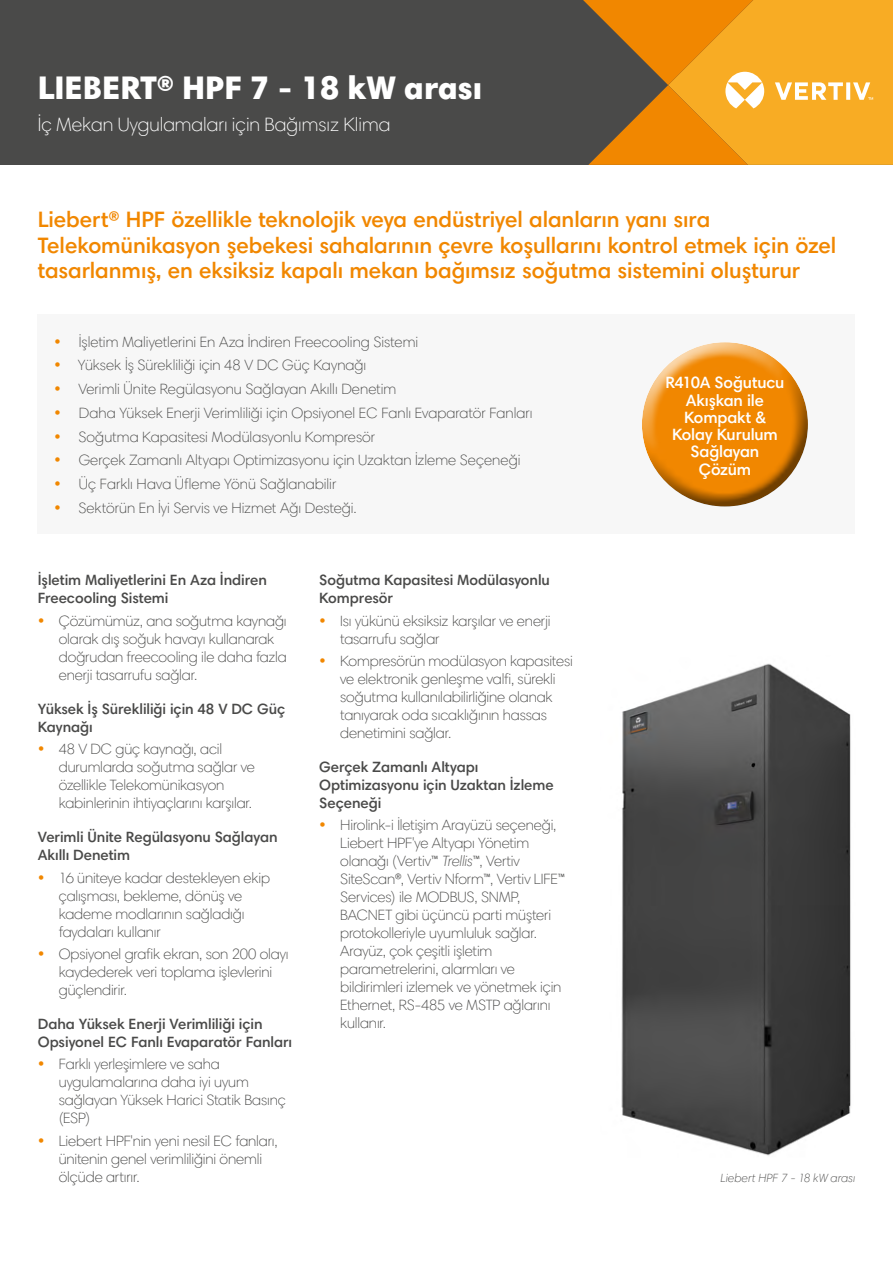
<style>
.page{position:relative;width:893px;height:1263px;background:#fff}
.page>*{position:absolute;margin:0;border:0;box-sizing:border-box;transform-origin:0 0}
.t1{font:900 33px "Harmonia Sans Pro";color:#fff}
.t2{font:600 22.5px/25.5px "Harmonia Sans Pro";letter-spacing:-.005em;color:#f18700}
.t3{font:300 19.5px "Harmonia Sans Pro";color:#fff}
.t4{font:600 16.5px/17.2px "Harmonia Sans Pro";letter-spacing:-.01em;color:#fff;text-align:center}
.t5{font:300 15px/18px "Harmonia Sans Pro";letter-spacing:-.005em;color:#4a4a49}
.t6{font:600 15px/18px "Harmonia Sans Pro";letter-spacing:-.005em;color:#4a4a49}
.t7{font:italic 300 12px "Harmonia Sans Pro";letter-spacing:.01em;color:#4a4a49}
.s1{font-style:italic}
</style>
<div class="page">
<div style="left:0;top:0;width:562px;height:165px;background:#4a4a49"></div>
<svg style="left:562px;top:0;width:331px;height:165px;background:#d49128"></svg>
<div style="left:38px;top:314px;width:817px;height:220px;background:#f7f7f7"></div>
<div style="left:629px;top:332px;width:178px;height:140px;background:#fff;opacity:.75"></div>
<div style="left:640px;top:368px;width:182px;height:140px;background:#4a4a49;opacity:.75"></div>
<img style="left:621px;top:663px;width:230px;height:493px">
<h1 class="t1" style="left:38px;top:66px;width:446px">LIEBERT® HPF 7 - 18 kW arası</h1>
<h3 class="t3" style="left:38px;top:112px;width:354px">İç Mekan Uygulamaları için Bağımsız Klima</h3>
<h2 class="t2" style="left:38px;top:206px;width:800px">Liebert® HPF özellikle teknolojik veya endüstriyel alanların yanı sıra<br>Telekomünikasyon şebekesi sahalarının çevre koşullarını kontrol etmek için özel tasarlanmış, en eksiksiz kapalı mekan bağımsız soğutma sistemini oluşturur</h2>
<p class="t5" style="left:78px;top:330px;width:456px;line-height:23.7px">İşletim Maliyetlerini En Aza İndiren Freecooling Sistemi<br>Yüksek İş Sürekliliği için 48 V DC Güç Kaynağı<br>Verimli Ünite Regülasyonu Sağlayan Akıllı Denetim<br>Daha Yüksek Enerji Verimliliği için Opsiyonel EC Fanlı Evaparatör Fanları Soğutma Kapasitesi Modülasyonlu Kompresör<br>Gerçek Zamanlı Altyapı Optimizasyonu için Uzaktan İzleme Seçeneği Üç Farklı Hava Üfleme Yönü Sağlanabilir<br>Sektörün En İyi Servis ve Hizmet Ağı Desteği.</p>
<p class="t6" style="left:38px;top:571px;width:231px">İşletim Maliyetlerini En Aza İndiren<br>Freecooling Sistemi</p>
<p class="t5" style="left:59px;top:611px;width:230px">Çözümümüz, ana soğutma kaynağı olarak dış soğuk havayı kullanarak doğrudan freecooling ile daha fazla enerji tasarrufu sağlar.</p>
<p class="t6" style="left:38px;top:699px;width:249px">Yüksek İş Sürekliliği için 48 V DC Güç<br>Kaynağı</p>
<p class="t5" style="left:59px;top:740px;width:198px">48 V DC güç kaynağı, acil durumlarda soğutma sağlar ve özellikle Telekomünikasyon kabinlerinin ihtiyaçlarını karşılar.</p>
<p class="t6" style="left:38px;top:828px;width:241px">Verimli Ünite Regülasyonu Sağlayan<br>Akıllı Denetim</p>
<p class="t5" style="left:59px;top:868px;width:213px">16 üniteye kadar destekleyen ekip çalışması, bekleme, dönüş ve kademe modlarının sağladığı faydaları kullanır</p>
<p class="t5" style="left:59px;top:945px;width:231px">Opsiyonel grafik ekran, son 200 olayı kaydederek veri toplama işlevlerini güçlendirir.</p>
<p class="t6" style="left:38px;top:1015px;width:256px">Daha Yüksek Enerji Verimliliği için<br>Opsiyonel EC Fanlı Evaparatör Fanları</p>
<p class="t5" style="left:59px;top:1055px;width:229px">Farklı yerleşimlere ve saha uygulamalarına daha iyi uyum sağlayan Yüksek Harici Statik Basınç (ESP)</p>
<p class="t5" style="left:59px;top:1131px;width:220px">Liebert HPF'nin yeni nesil EC fanları, ünitenin genel verimliliğini önemli ölçüde artırır.</p>
<p class="t6" style="left:319px;top:571px;width:232px">Soğutma Kapasitesi Modülasyonlu<br>Kompresör</p>
<p class="t5" style="left:340px;top:611px;width:212px">Isı yükünü eksiksiz karşılar ve enerji tasarrufu sağlar</p>
<p class="t5" style="left:340px;top:652px;width:234px">Kompresörün modülasyon kapasitesi ve elektronik genleşme valfi, sürekli soğutma kullanılabilirliğine olanak tanıyarak oda sıcaklığının hassas denetimini sağlar.</p>
<p class="t6" style="left:319px;top:758px;width:236px">Gerçek Zamanlı Altyapı<br>Optimizasyonu için Uzaktan İzleme<br>Seçeneği</p>
<p class="t5" style="left:340px;top:816px;width:227px">Hirolink-i İletişim Arayüzü seçeneği,<br>Liebert HPF'ye Altyapı Yönetim olanağı (Vertiv™ <span class="s1">Trellis</span>™, Vertiv<br>SiteScan®, Vertiv Nform™, Vertiv LIFE™<br>Services) ile MODBUS, SNMP,<br>BACNET gibi üçüncü parti müşteri protokolleriyle uyumluluk sağlar.<br>Arayüz, çok çeşitli işletim parametrelerini, alarmları ve bildirimleri izlemek ve yönetmek için<br>Ethernet, RS-485 ve MSTP ağlarını kullanır.</p>
<p class="t4" style="left:665px;top:374px;width:121px">R410A Soğutucu<br>Akışkan ile<br>Kompakt &amp;<br>Kolay Kurulum<br>Sağlayan<br>Çözüm</p>
<p class="t7" style="left:720px;top:1170px;width:136px">Liebert HPF 7 - 18 kW arası</p>
</div>
